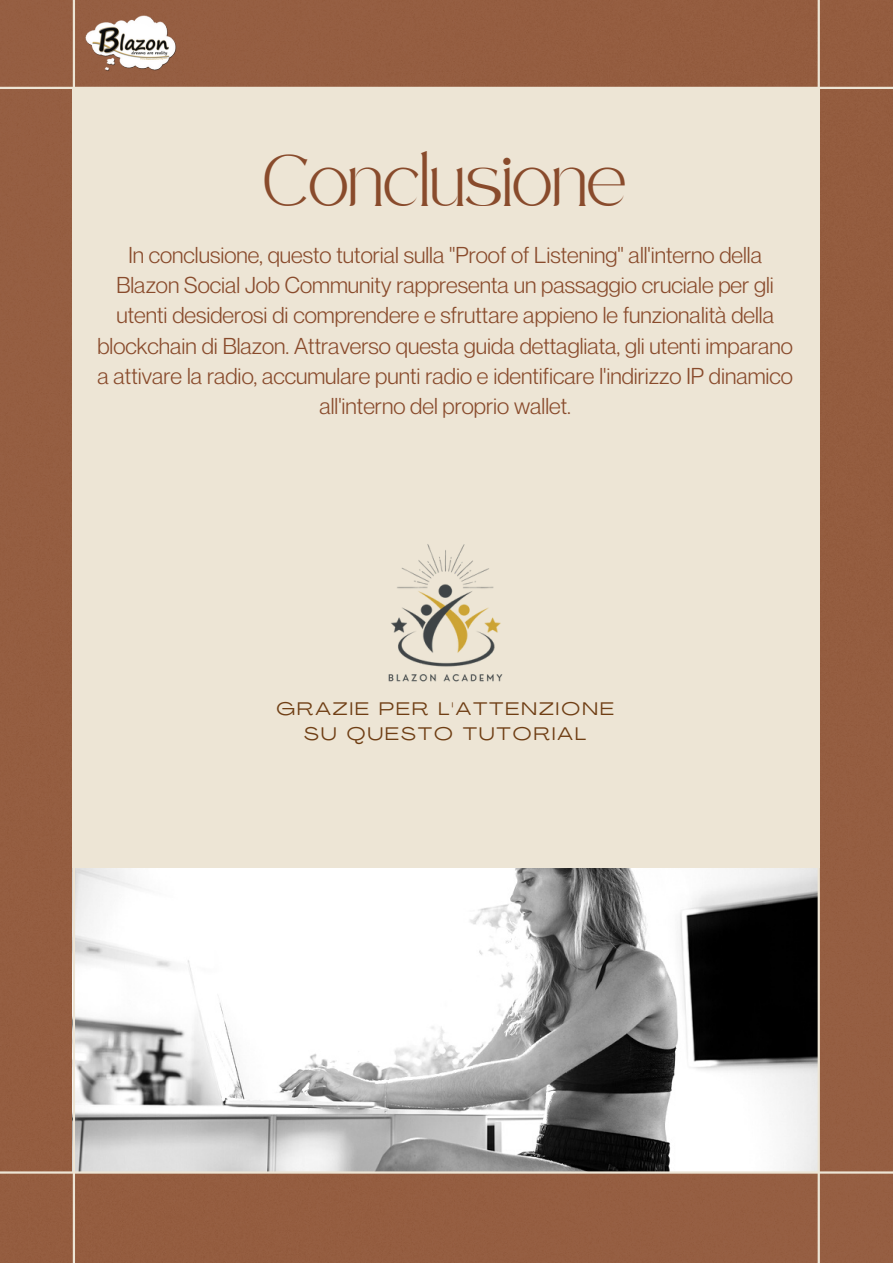
<style>
.page{position:relative;width:893px;height:1264px;background:#fff}
.page>*{position:absolute;margin:0;border:0;box-sizing:border-box;transform-origin:0 0}
.t1{font:36px "Safira March";color:#894b2c}
.t2{font:22.5px/30.3px "Neue Montreal";color:#894b2c;text-align:center}
.t3{font:18px "Agrandir Grand";letter-spacing:.125em;color:#6f3e14}
</style>
<div class="page">
<div style="left:0;top:0;width:892px;height:1262px;background:#955d40"></div>
<img style="left:75px;top:868px;width:742px;height:303px">
<div style="left:73px;top:87px;width:746px;height:781px;background:#ede5d5"></div>
<hr style="left:73px;top:0;width:2px;height:1262px;background:#ede5d5">
<hr style="left:817px;top:0;width:2px;height:1262px;background:#ede5d5">
<hr style="left:0;top:87px;width:892px;height:2px;background:#ede5d5">
<hr style="left:0;top:1171px;width:892px;height:2px;background:#ede5d5">
<img style="left:388px;top:544px;width:115px;height:138px">
<img style="left:75px;top:12px;width:106px;height:63px">
<p class="t1" style="left:264px;top:172px;width:364px">Conclusione</p>
<p class="t2" style="left:97px;top:239px;width:697px">In conclusione, questo tutorial sulla "Proof of Listening" all'interno della Blazon Social Job Community rappresenta un passaggio cruciale per gli utenti desiderosi di comprendere e sfruttare appieno le funzionalità della blockchain di Blazon. Attraverso questa guida dettagliata, gli utenti imparano a attivare la radio, accumulare punti radio e identificare l'indirizzo IP dinamico all'interno del proprio wallet.</p>
<p class="t3" style="left:276px;top:701px;width:339px">GRAZIE PER L'ATTENZIONE</p>
<p class="t3" style="left:304px;top:726px;width:283px">SU QUESTO TUTORIAL</p>
</div>
